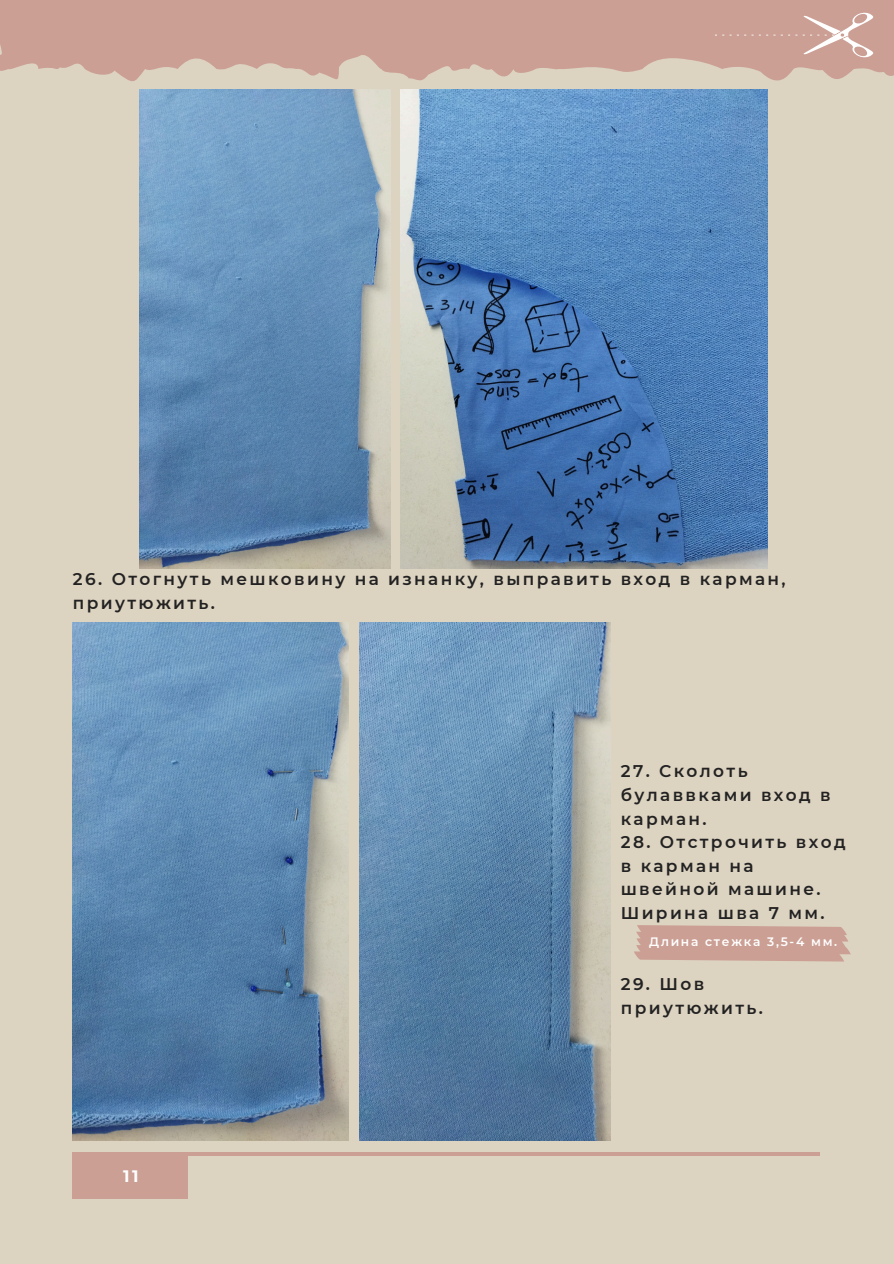
<style>
.page{position:relative;width:894px;height:1264px;background:#fff}
.page>*{position:absolute;margin:0;border:0;box-sizing:border-box;transform-origin:0 0}
.t1{font:600 16.95px/23.7px "Montserrat";letter-spacing:.14em;color:#222}
.t2{font:700 16.5px "Montserrat";color:#fff}
.t3{font:600 12.15px "Montserrat";letter-spacing:.14em;color:#fff}
</style>
<div class="page">
<div style="left:0;top:0;width:893px;height:1263px;background:#ddd3c1"></div>
<div style="left:72px;top:1152px;width:115px;height:46px;background:#cb9f94"></div>
<hr style="left:72px;top:1152px;width:747px;height:3px;background:#cb9f94">
<svg style="left:0;top:0;width:893px;height:81px;fill:#cb9f94"></svg>
<svg style="left:744px;top:12px;width:131px;height:46px"></svg>
<svg style="left:722px;top:35px;width:16px;height:1px"></svg>
<img style="left:140px;top:89px;width:250px;height:480px">
<img style="left:400px;top:89px;width:367px;height:480px">
<img style="left:73px;top:622px;width:275px;height:518px">
<img style="left:359px;top:622px;width:251px;height:518px">
<svg style="left:634px;top:925px;width:216px;height:36px"></svg>
<p class="t1" style="left:73px;top:567px;width:714px">26. Отогнуть мешковину на изнанку, выправить вход в карман, приутюжить.</p>
<p class="t1" style="left:620px;top:759px;width:211px">27. Сколоть булаввками вход в карман.</p>
<p class="t1" style="left:620px;top:830px;width:226px">28. Отстрочить вход в карман на швейной машине.<br>Ширина шва 7 мм.</p>
<h1 class="t3" style="left:649px;top:934px;width:189px">Длина стежка 3,5-4 мм.</h1>
<p class="t2" style="left:123px;top:1166px;width:17px">11</p>
<p class="t1" style="left:620px;top:972px;width:144px">29. Шов приутюжить.</p>
</div>
